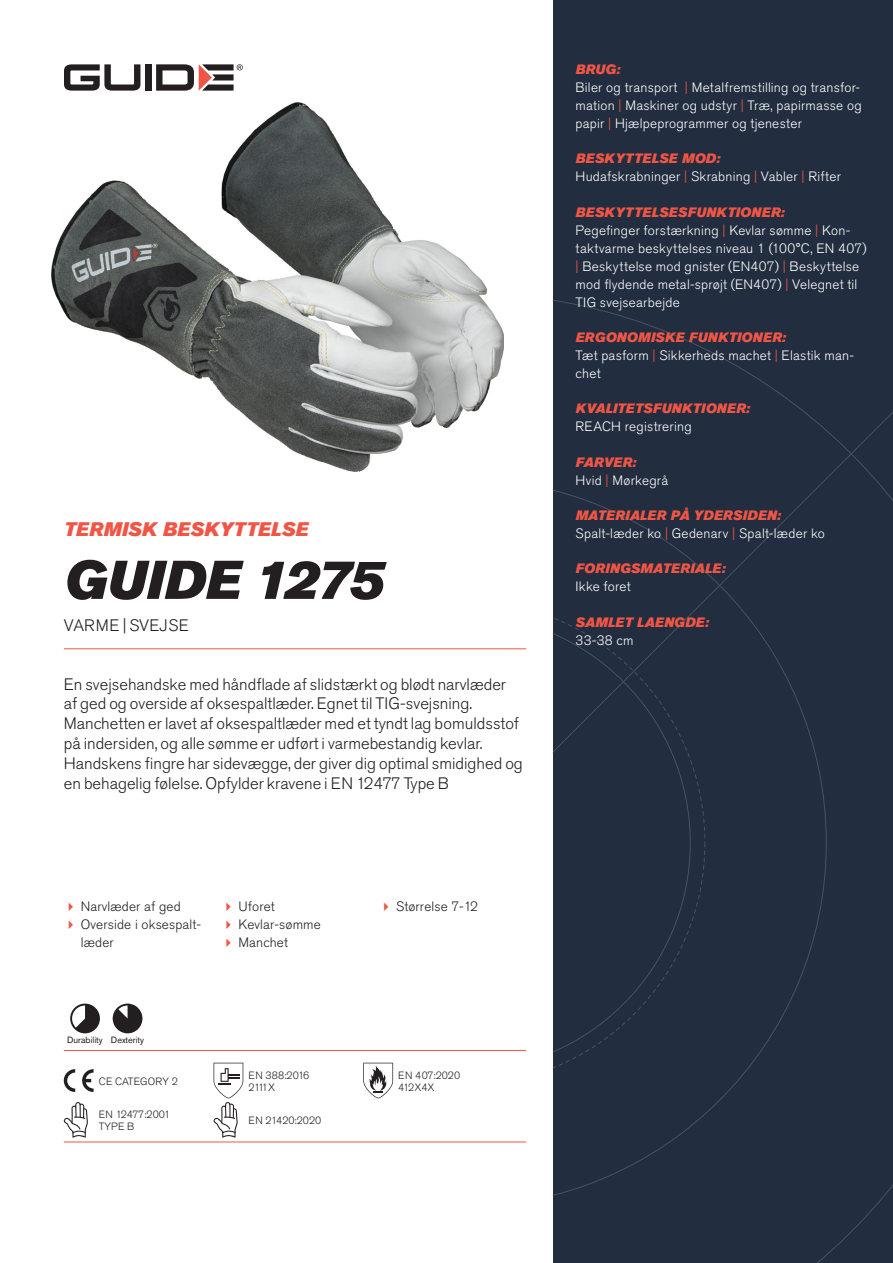
<style>
.page{position:relative;width:893px;height:1263px;background:#fff}
.page>*{position:absolute;margin:0;border:0;box-sizing:border-box;transform-origin:0 0}
.Rubrik{font:italic 54px "Akzidenz Grotesk Pro Super";color:#231f20}
.Överrubrik{font:italic 19.5px "Akzidenz Grotesk Pro Super";letter-spacing:.01em;color:#f05545}
.Ingress{font:300 16.5px/19.8px "Akzidenz Grotesk Pro";color:#231f20}
.Product_-_AltSegment{font:300 16.5px "Akzidenz Grotesk Pro";letter-spacing:.01em;color:#231f20}
.Produkt_-_Brödtext{font:300 13.5px/18px "Akzidenz Grotesk Pro";letter-spacing:.02em;color:#fff}
.Produkt_-_Namn{font:italic 13.5px "Akzidenz Grotesk Pro Super";letter-spacing:.015em;color:#f05545}
.t1{font:300 13.5px/18px "Akzidenz Grotesk Pro";letter-spacing:.01em;color:#231f20}
.t2{font:300 10.5px "Akzidenz Grotesk Pro";color:#231f20}
.t3{font:300 10.5px "Akzidenz Grotesk Pro";letter-spacing:-.02em;color:#231f20}
.Produkt_-_Egenskaper{font:9px "Akzidenz Grotesk Pro";color:#231f20}
.s1{color:#f05545}
</style>
<div class="page">
<div style="left:145px;top:64px;width:7px;height:27px;background:#231f20"></div>
<svg style="left:156px;top:64px;width:87px;height:27px"></svg>
<svg style="left:64px;top:64px;width:76px;height:27px"></svg>
<div style="left:553px;top:0;width:340px;height:1263px;background:#222d3f"></div>
<svg style="left:553px;top:300px;width:340px;height:963px"></svg>
<hr style="left:64px;top:1050px;width:462px;height:1px;background:#f05545">
<hr style="left:64px;top:1142px;width:462px;height:1px;background:#f05545">
<svg style="left:70px;top:1003px;width:30px;height:30px"></svg>
<svg style="left:113px;top:1003px;width:29px;height:30px"></svg>
<svg style="left:64px;top:1069px;width:11px;height:23px"></svg>
<svg style="left:82px;top:1069px;width:12px;height:23px"></svg>
<svg style="left:363px;top:1063px;width:30px;height:35px"></svg>
<svg style="left:64px;top:1102px;width:24px;height:36px"></svg>
<svg style="left:214px;top:1063px;width:29px;height:75px"></svg>
<img style="left:52px;top:102px;width:451px;height:370px">
<hr style="left:64px;top:648px;width:462px;height:1px;background:#f05545">
<p class="Överrubrik" style="left:64px;top:517px;width:246px">TERMISK BESKYTTELSE</p>
<p class="Rubrik" style="left:64px;top:545px;width:321px">GUIDE 1275</p>
<p class="Product_-_AltSegment" style="left:64px;top:615px;width:126px">VARME | SVEJSE</p>
<p class="Ingress" style="left:64px;top:674px;width:461px">En svejsehandske med håndflade af slidstærkt og blødt narvlæder af ged og overside af oksespaltlæder. Egnet til TIG-svejsning.<br>Manchetten er lavet af oksespaltlæder med et tyndt lag bomuldsstof på indersiden, og alle sømme er udført i varmebestandig kevlar.<br>Handskens fingre har sidevægge, der giver dig optimal smidighed og en behagelig følelse. Opfylder kravene i EN 12477 Type B</p>
<p class="t1" style="left:81px;top:897px;width:101px">Narvlæder af ged</p>
<p class="t1" style="left:81px;top:915px;width:122px">Overside i oksespalt&shy;læder</p>
<p class="Produkt_-_Egenskaper" style="left:67px;top:1034px;width:37px">Durability</p>
<p class="Produkt_-_Egenskaper" style="left:111px;top:1034px;width:35px">Dexterity</p>
<p class="t2" style="left:99px;top:1074px;width:81px">CE CATEGORY 2</p>
<p class="t3" style="left:99px;top:1107px;width:73px">EN 12477:2001</p>
<p class="t2" style="left:99px;top:1119px;width:37px">TYPE B</p>
<p class="t1" style="left:238px;top:897px;width:38px">Uforet</p>
<p class="t1" style="left:238px;top:915px;width:84px">Kevlar-sømme</p>
<p class="t1" style="left:238px;top:933px;width:51px">Manchet</p>
<p class="t2" style="left:248px;top:1068px;width:62px">EN 388:2016</p>
<p class="t2" style="left:248px;top:1080px;width:28px">2111X</p>
<p class="t2" style="left:248px;top:1113px;width:74px">EN 21420:2020</p>
<p class="t1" style="left:396px;top:897px;width:84px">Størrelse 7-12</p>
<p class="t2" style="left:398px;top:1068px;width:63px">EN 407:2020</p>
<p class="t2" style="left:398px;top:1080px;width:38px">412X4X</p>
<p class="Produkt_-_Namn" style="left:576px;top:60px;width:46px">BRUG:</p>
<p class="Produkt_-_Brödtext" style="left:576px;top:78px;width:288px;text-align:justify">Biler og transport <span class="s1">|</span> Metalfremstilling og transfor&shy;mation <span class="s1">|</span> Maskiner og udstyr <span class="s1">|</span> Træ, papirmasse og papir <span class="s1">|</span> Hjælpeprogrammer og tjenester</p>
<p class="Produkt_-_Namn" style="left:576px;top:150px;width:146px">BESKYTTELSE MOD:</p>
<p class="Produkt_-_Brödtext" style="left:576px;top:168px;width:267px">Hudafskrabninger <span class="s1">|</span> Skrabning <span class="s1">|</span> Vabler <span class="s1">|</span> Rifter</p>
<p class="Produkt_-_Namn" style="left:576px;top:203px;width:210px">BESKYTTELSESFUNKTIONER:</p>
<p class="Produkt_-_Brödtext" style="left:576px;top:221px;width:293px">Pegefinger forstærkning <span class="s1">|</span> Kevlar sømme <span class="s1">|</span> Kon&shy;taktvarme beskyttelses niveau 1 (100°C, EN 407) <span class="s1">|</span> Beskyttelse mod gnister (EN407) <span class="s1">|</span> Beskyttelse mod flydende metal-sprøjt (EN407) <span class="s1">|</span> Velegnet til TIG svejsearbejde</p>
<p class="Produkt_-_Namn" style="left:576px;top:328px;width:212px">ERGONOMISKE FUNKTIONER:</p>
<p class="Produkt_-_Brödtext" style="left:576px;top:346px;width:280px">Tæt pasform <span class="s1">|</span> Sikkerheds machet <span class="s1">|</span> Elastik man&shy;chet</p>
<p class="Produkt_-_Namn" style="left:576px;top:400px;width:176px">KVALITETSFUNKTIONER:</p>
<p class="Produkt_-_Brödtext" style="left:576px;top:418px;width:118px">REACH registrering</p>
<p class="Produkt_-_Namn" style="left:576px;top:453px;width:62px">FARVER:</p>
<p class="Produkt_-_Brödtext" style="left:576px;top:471px;width:94px">Hvid <span class="s1">|</span> Mørkegrå</p>
<p class="Produkt_-_Namn" style="left:576px;top:506px;width:207px">MATERIALER PÅ YDERSIDEN:</p>
<p class="Produkt_-_Brödtext" style="left:576px;top:524px;width:251px">Spalt-læder ko <span class="s1">|</span> Gedenarv <span class="s1">|</span> Spalt-læder ko</p>
<p class="Produkt_-_Namn" style="left:576px;top:560px;width:151px">FORINGSMATERIALE:</p>
<p class="Produkt_-_Brödtext" style="left:576px;top:578px;width:57px">Ikke foret</p>
<p class="Produkt_-_Namn" style="left:576px;top:613px;width:135px">SAMLET LAENGDE:</p>
<p class="Produkt_-_Brödtext" style="left:576px;top:631px;width:60px">33-38 cm</p>
</div>
